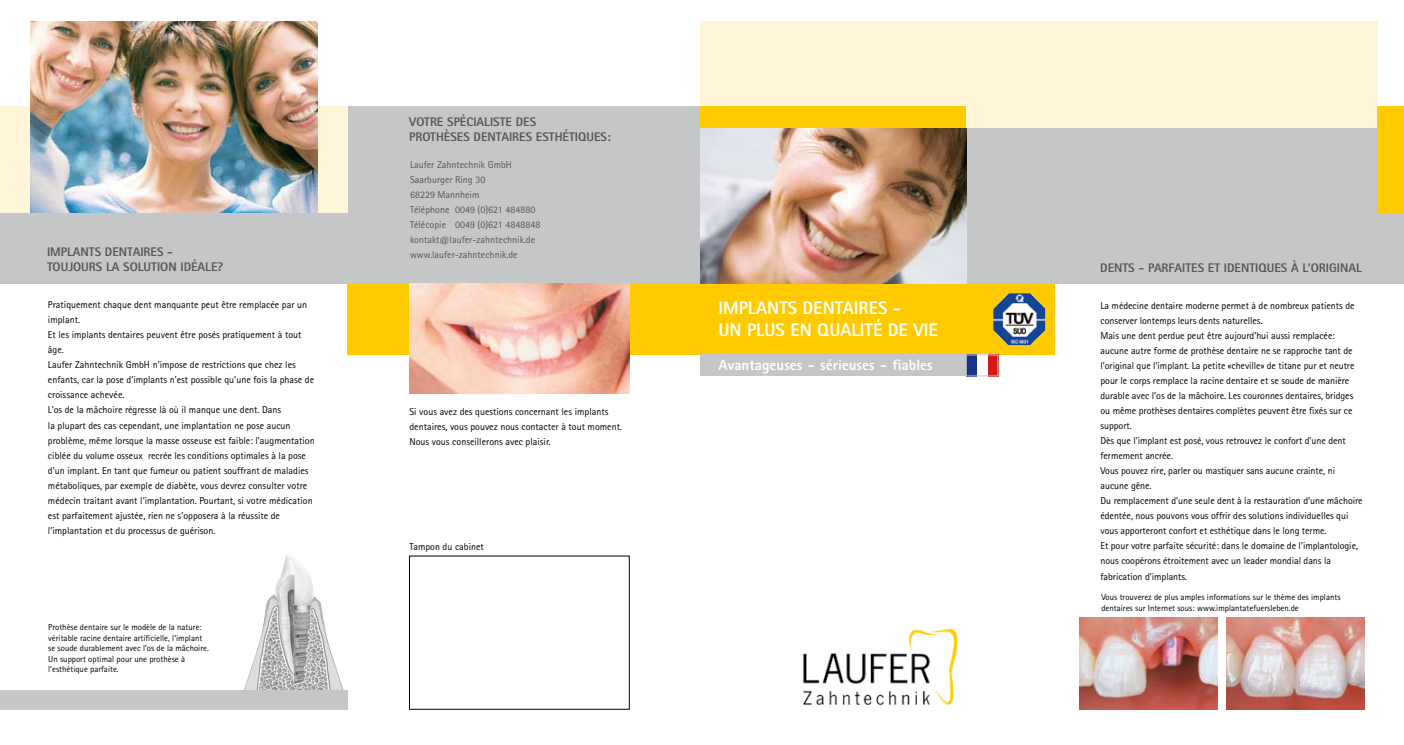
<style>
.page{position:relative;width:1404px;height:745px;background:#fff}
.page>*{position:absolute;margin:0;border:0;box-sizing:border-box;transform-origin:0 0}
.t1{font:800 18.12px/21.8px "Rotis Sans Serif";color:#fff}
.t2{font:800 15px "Rotis Sans Serif";color:#fff}
.t3{font:800 12.5px/15px "Rotis Sans Serif";color:#565757}
.t4{font:10px/15px "Rotis Sans Serif";color:#000}
.t5{font:10px/15px "Rotis Sans Serif";color:#565757}
.t6{font:8.75px/10.5px "Rotis Sans Serif";color:#000}
</style>
<div class="page">
<img style="left:244px;top:555px;width:99px;height:134px">
<div style="left:347px;top:283px;width:707px;height:71px;background:#ffcb00"></div>
<div style="left:0;top:106px;width:1403px;height:177px;background:#c4c6c7"></div>
<div style="left:700px;top:354px;width:266px;height:22px;background:#c4c6c7"></div>
<img style="left:700px;top:128px;width:266px;height:155px">
<div style="left:0;top:106px;width:347px;height:107px;background:#fff5d8"></div>
<img style="left:30px;top:21px;width:287px;height:192px">
<div style="left:700px;top:21px;width:677px;height:107px;background:#fff5d8"></div>
<div style="left:700px;top:106px;width:266px;height:22px;background:#ffcb00"></div>
<img style="left:409px;top:283px;width:220px;height:110px">
<div style="left:0;top:689px;width:347px;height:20px;background:#c4c6c7"></div>
<img style="left:1079px;top:617px;width:138px;height:92px">
<img style="left:1226px;top:617px;width:138px;height:92px">
<div style="left:1377px;top:106px;width:26px;height:107px;background:#ffcb00"></div>
<img style="left:803px;top:628px;width:155px;height:77px">
<img style="left:993px;top:293px;width:51px;height:52px">
<img style="left:968px;top:356px;width:27px;height:18px">
<div style="left:966px;top:354px;width:31px;height:22px;border:1px solid #c4c6c7"></div>
<p class="t3" style="left:47px;top:244px;width:178px">IMPLANTS DENTAIRES -<br>TOUJOURS LA SOLUTION IDÉALE?</p>
<p class="t4" style="left:48px;top:297px;width:268px">Pratiquement chaque dent manquante peut être remplacée par un implant.<br>Et les implants dentaires peuvent être posés pratiquement à tout âge.<br>Laufer Zahntechnik GmbH n’impose de restrictions que chez les enfants, car la pose d’implants n’est possible qu’une fois la phase de croissance achevée.<br>L’os de la mâchoire régresse là où il manque une dent. Dans<br>la plupart des cas cependant, une implantation ne pose aucun problème, même lorsque la masse osseuse est faible: l’augmentation ciblée du volume osseux recrée les conditions optimales à la pose d’un implant. En tant que fumeur ou patient souffrant de maladies métaboliques, par exemple de diabète, vous devrez consulter votre médecin traitant avant l‘implantation. Pourtant, si votre médication est parfaitement ajustée, rien ne s’opposera à la réussite de l’implantation et du processus de guérison.</p>
<p class="t6" style="left:48px;top:621px;width:162px">Prothèse dentaire sur le modèle de la nature: véritable racine dentaire artificielle, l‘implant se soude durablement avec l’os de la mâchoire.<br>Un support optimal pour une prothèse à l’esthétique parfaite.</p>
<p class="t3" style="left:409px;top:114px;width:203px">VOTRE SPÉCIALISTE DES<br>PROTHÈSES DENTAIRES ESTHÉTIQUES:</p>
<p class="t5" style="left:410px;top:157px;width:132px">Laufer Zahntechnik GmbH<br>Saarburger Ring 30<br>68229 Mannheim<br>Téléphone 0049 (0)621 484880<br>Télécopie 0049 (0)621 4848848 kontakt@laufer-zahntechnik.de www.laufer-zahntechnik.de</p>
<p class="t4" style="left:409px;top:404px;width:214px">Si vous avez des questions concernant les implants dentaires, vous pouvez nous contacter à tout moment.<br>Nous vous conseillerons avec plaisir.</p>
<p class="t4" style="left:409px;top:539px;width:76px">Tampon du cabinet</p>
<p class="t3" style="left:1100px;top:260px;width:263px">DENTS - PARFAITES ET IDENTIQUES À L’ORIGINAL</p>
<h1 class="t1" style="left:718px;top:297px;width:221px">IMPLANTS DENTAIRES -<br>UN PLUS EN QUALITÉ DE VIE</h1>
<p class="t4" style="left:1100px;top:298px;width:264px">La médecine dentaire moderne permet à de nombreux patients de conserver lontemps leurs dents naturelles.<br>Mais une dent perdue peut être aujourd’hui aussi remplacée: aucune autre forme de prothèse dentaire ne se rapproche tant de l’original que l‘implant. La petite «cheville» de titane pur et neutre pour le corps remplace la racine dentaire et se soude de manière durable avec l’os de la mâchoire. Les couronnes dentaires, bridges ou même prothèses dentaires complètes peuvent être fixés sur ce support.<br>Dès que l’implant est posé, vous retrouvez le confort d’une dent fermement ancrée.<br>Vous pouvez rire, parler ou mastiquer sans aucune crainte, ni aucune gêne.<br>Du remplacement d’une seule dent à la restauration d’une mâchoire édentée, nous pouvons vous offrir des solutions individuelles qui vous apporteront confort et esthétique dans le long terme.<br>Et pour votre parfaite sécurité: dans le domaine de l’implantologie, nous coopérons étroitement avec un leader mondial dans la fabrication d’implants.</p>
<h2 class="t2" style="left:718px;top:355px;width:216px">Avantageuses - sérieuses - fiables</h2>
<p class="t6" style="left:1101px;top:591px;width:241px">Vous trouverez de plus amples informations sur le thème des implants dentaires sur Internet sous: www.implantatefuersleben.de</p>
</div>
